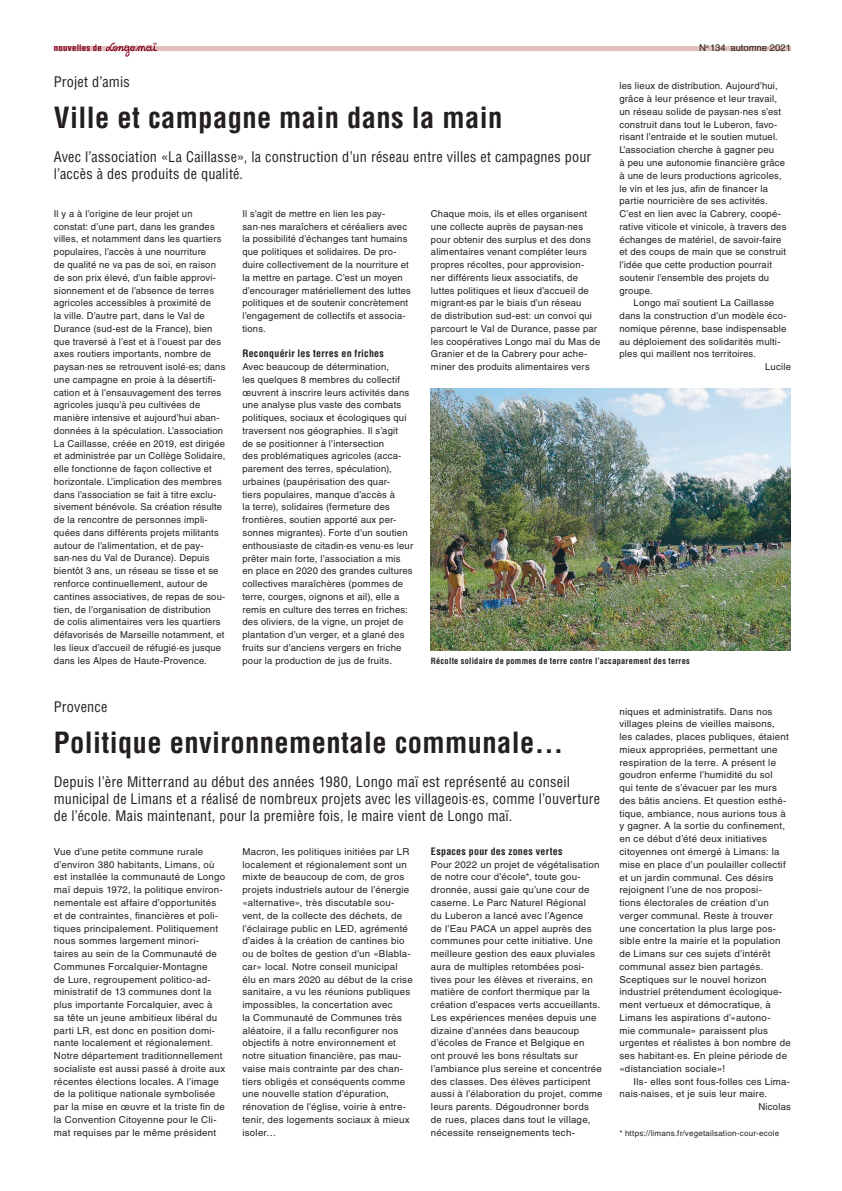
<style>
.page{position:relative;width:842px;height:1191px;background:#fff}
.page>*{position:absolute;margin:0;border:0;box-sizing:border-box;transform-origin:0 0}
.t1{font:700 condensed 28.5px "Helvetica LT Std";letter-spacing:.015em;color:#231f20}
.t2{font:condensed 14.2px/17.1px "Helvetica LT Std";letter-spacing:.015em;color:#231f20}
.t3{font:700 condensed 10px "Helvetica LT Std";letter-spacing:.03em;color:#231f20}
.t4{font:9.5px/12.8px "Helvetica LT Std";letter-spacing:.025em;color:#231f20}
.t5{font:9.5px "Helvetica LT Std";color:#231f20}
.t6{font:700 condensed 8.8px "Helvetica LT Std";letter-spacing:.03em;color:#820123}
.t7{font:700 condensed 8.5px "Helvetica LT Std";letter-spacing:.035em;color:#231f20}
.t8{font:8px "Helvetica LT Std";letter-spacing:.03em;color:#231f20}
</style>
<div class="page">
<img style="left:431px;top:389px;width:360px;height:262px">
<div style="left:54px;top:46px;width:737px;height:5px;background:#e1bfba"></div>
<svg style="left:106px;top:43px;width:51px;height:14px"></svg>
<p class="t6" style="left:54px;top:42px;width:50px">nouvelles de</p>
<p class="t5" style="left:699px;top:42px;width:93px">N<sup>o</sup> 134 automne 2021</p>
<h2 class="t2" style="left:54px;top:73px;width:77px">Projet d’amis</h2>
<h1 class="t1" style="left:54px;top:99px;width:450px">Ville et campagne main dans la main</h1>
<h2 class="t2" style="left:54px;top:148px;width:539px">Avec l’association «La Caillasse», la construction d’un réseau entre villes et campagnes pour l’accès à des produits de qualité.</h2>
<p class="t4" style="left:619px;top:80px;width:169px">les lieux de distribution. Aujourd’hui, grâce à leur présence et leur travail, un réseau solide de paysan·nes s’est construit dans tout le Luberon, favo&shy;risant l’entraide et le soutien mutuel.<br>L’association cherche à gagner peu<br>à peu une autonomie financière grâce à une de leurs productions agricoles, le vin et les jus, afin de financer la partie nourricière de ses activités.<br>C’est en lien avec la Cabrery, coopé&shy;rative viticole et vinicole, à travers des échanges de matériel, de savoir-faire et des coups de main que se construit l’idée que cette production pourrait soutenir l’ensemble des projets du groupe.</p>
<p class="t4" style="left:634px;top:297px;width:142px">Longo maï soutient La Caillasse</p>
<p class="t4" style="left:619px;top:309px;width:169px">dans la construction d’un modèle éco-</p>
<p class="t4" style="left:619px;top:322px;width:169px">nomique pérenne, base indispensable</p>
<p class="t4" style="left:619px;top:335px;width:163px">au déploiement des solidarités multi-</p>
<p class="t4" style="left:619px;top:348px;width:138px">ples qui maillent nos territoires.</p>
<p class="t4" style="left:765px;top:360px;width:27px">Lucile</p>
<p class="t4" style="left:54px;top:207px;width:173px">Il y a à l’origine de leur projet un constat: d’une part, dans les grandes villes, et notamment dans les quartiers populaires, l’accès à une nourriture<br>de qualité ne va pas de soi, en raison de son prix élevé, d’un faible approvi&shy;sionnement et de l’absence de terres agricoles accessibles à proximité de<br>la ville. D’autre part, dans le Val de Durance (sud-est de la France), bien que traversé à l’est et à l’ouest par des axes routiers importants, nombre de paysan·nes se retrouvent isolé·es; dans une campagne en proie à la désertifi&shy;cation et à l’ensauvagement des terres agricoles jusqu’à peu cultivées de manière intensive et aujourd’hui aban&shy;données à la spéculation. L’association La Caillasse, créée en 2019, est dirigée et administrée par un Collège Solidaire, elle fonctionne de façon collective et horizontale. L’implication des membres dans l’association se fait à titre exclu&shy;sivement bénévole. Sa création résulte de la rencontre de personnes impli&shy;quées dans différents projets militants autour de l’alimentation, et de pay&shy;san·nes du Val de Durance). Depuis bientôt 3 ans, un réseau se tisse et se renforce continuellement, autour de cantines associatives, de repas de sou&shy;tien, de l’organisation de distribution<br>de colis alimentaires vers les quartiers défavorisés de Marseille notamment, et les lieux d’accueil de réfugié·es jusque dans les Alpes de Haute-Provence.</p>
<p class="t4" style="left:242px;top:207px;width:170px">Il s’agit de mettre en lien les pay&shy;san·nes maraîchers et céréaliers avec la possibilité d’échanges tant humains que politiques et solidaires. De pro&shy;duire collectivement de la nourriture et la mettre en partage. C’est un moyen d’encourager matériellement des luttes politiques et de soutenir concrètement l’engagement de collectifs et associa&shy;tions.</p>
<p class="t4" style="left:431px;top:207px;width:171px">Chaque mois, ils et elles organisent une collecte auprès de paysan·nes pour obtenir des surplus et des dons alimentaires venant compléter leurs propres récoltes, pour approvision&shy;ner différents lieux associatifs, de luttes politiques et lieux d’accueil de migrant·es par le biais d’un réseau<br>de distribution sud-est: un convoi qui parcourt le Val de Durance, passe par les coopératives Longo maï du Mas de Granier et de la Cabrery pour ache&shy;miner des produits alimentaires vers</p>
<p class="t3" style="left:242px;top:347px;width:143px">Reconquérir les terres en friches</p>
<p class="t4" style="left:242px;top:360px;width:172px">Avec beaucoup de détermination,<br>les quelques 8 membres du collectif œuvrent à inscrire leurs activités dans une analyse plus vaste des combats politiques, sociaux et écologiques qui traversent nos géographies. Il s’agit<br>de se positionner à l’intersection<br>des problématiques agricoles (acca&shy;parement des terres, spéculation), urbaines (paupérisation des quar-<br>tiers populaires, manque d’accès à<br>la terre), solidaires (fermeture des frontières, soutien apporté aux per&shy;sonnes migrantes). Forte d’un soutien enthousiaste de citadin·es venu·es leur prêter main forte, l’association a mis en place en 2020 des grandes cultures collectives maraîchères (pommes de terre, courges, oignons et ail), elle a remis en culture des terres en friches: des oliviers, de la vigne, un projet de plantation d’un verger, et a glané des fruits sur d’anciens vergers en friche pour la production de jus de fruits.</p>
<p class="t7" style="left:431px;top:655px;width:261px">Récolte solidaire de pommes de terre contre l’accaparement des terres</p>
<h2 class="t2" style="left:54px;top:698px;width:55px">Provence</h2>
<h1 class="t1" style="left:54px;top:724px;width:511px">Politique environnementale communale…</h1>
<p class="t2" style="left:54px;top:773px;width:548px">Depuis l’ère Mitterrand au début des années 1980, Longo maï est représenté au conseil municipal de Limans et a réalisé de nombreux projets avec les villageois·es, comme l’ouverture de l’école. Mais maintenant, pour la première fois, le maire vient de Longo maï.</p>
<p class="t4" style="left:54px;top:845px;width:173px">Vue d’une petite commune rurale d’environ 380 habitants, Limans, où est installée la communauté de Longo maï depuis 1972, la politique environ&shy;nementale est affaire d’opportunités et de contraintes, financières et poli&shy;tiques principalement. Politiquement nous sommes largement minori&shy;taires au sein de la Communauté de Communes Forcalquier-Montagne<br>de Lure, regroupement politico-ad&shy;ministratif de 13 communes dont la plus importante Forcalquier, avec à sa tête un jeune ambitieux libéral du parti LR, est donc en position domi&shy;nante localement et régionalement.<br>Notre département traditionnellement socialiste est aussi passé à droite aux récentes élections locales. A l’image de la politique nationale symbolisée par la mise en œuvre et la triste fin de la Convention Citoyenne pour le Cli&shy;mat requises par le même président</p>
<p class="t4" style="left:242px;top:845px;width:172px">Macron, les politiques initiées par LR localement et régionalement sont un mixte de beaucoup de com, de gros projets industriels autour de l’énergie «alternative», très discutable sou&shy;vent, de la collecte des déchets, de l’éclairage public en LED, agrémenté d’aides à la création de cantines bio ou de boîtes de gestion d’un «Blabla&shy;car» local. Notre conseil municipal élu en mars 2020 au début de la crise sanitaire, a vu les réunions publiques impossibles, la concertation avec<br>la Communauté de Communes très aléatoire, il a fallu reconfigurer nos objectifs à notre environnement et notre situation financière, pas mau&shy;vaise mais contrainte par des chan&shy;tiers obligés et conséquents comme une nouvelle station d’épuration, rénovation de l’église, voirie à entre&shy;tenir, des logements sociaux à mieux isoler…</p>
<p class="t3" style="left:431px;top:845px;width:133px">Espaces pour des zones vertes</p>
<p class="t4" style="left:431px;top:858px;width:173px">Pour 2022 un projet de végétalisation de notre cour d’école*, toute gou&shy;dronnée, aussi gaie qu’une cour de caserne. Le Parc Naturel Régional<br>du Luberon a lancé avec l’Agence<br>de l’Eau PACA un appel auprès des communes pour cette initiative. Une meilleure gestion des eaux pluviales aura de multiples retombées posi&shy;tives pour les élèves et riverains, en matière de confort thermique par la création d’espaces verts accueillants.<br>Les expériences menées depuis une dizaine d’années dans beaucoup d’écoles de France et Belgique en<br>ont prouvé les bons résultats sur l’ambiance plus sereine et concentrée des classes. Des élèves participent aussi à l’élaboration du projet, comme leurs parents. Dégoudronner bords<br>de rues, places dans tout le village, nécessite renseignements tech-</p>
<p class="t4" style="left:619px;top:705px;width:173px">niques et administratifs. Dans nos villages pleins de vieilles maisons,<br>les calades, places publiques, étaient mieux appropriées, permettant une respiration de la terre. A présent le goudron enferme l’humidité du sol<br>qui tente de s’évacuer par les murs des bâtis anciens. Et question esthé&shy;tique, ambiance, nous aurions tous à y gagner. A la sortie du confinement, en ce début d’été deux initiatives citoyennes ont émergé à Limans: la mise en place d’un poulailler collectif et un jardin communal. Ces désirs rejoignent l’une de nos proposi-<br>tions électorales de création d’un verger communal. Reste à trouver une concertation la plus large pos&shy;sible entre la mairie et la population de Limans sur ces sujets d’intérêt communal assez bien partagés.<br>Sceptiques sur le nouvel horizon industriel prétendument écologique&shy;ment vertueux et démocratique, à Limans les aspirations d’«autono-<br>mie communale» paraissent plus urgentes et réalistes à bon nombre de ses habitant·es. En pleine période de «distanciation sociale»!</p>
<p class="t4" style="left:634px;top:1075px;width:158px">Ils- elles sont fous-folles ces Lima-</p>
<p class="t4" style="left:619px;top:1087px;width:149px">nais·naises, et je suis leur maire.</p>
<p class="t4" style="left:758px;top:1100px;width:34px">Nicolas</p>
<p class="t8" style="left:619px;top:1128px;width:161px">* https://limans.fr/vegetailsation-cour-ecole</p>
</div>
